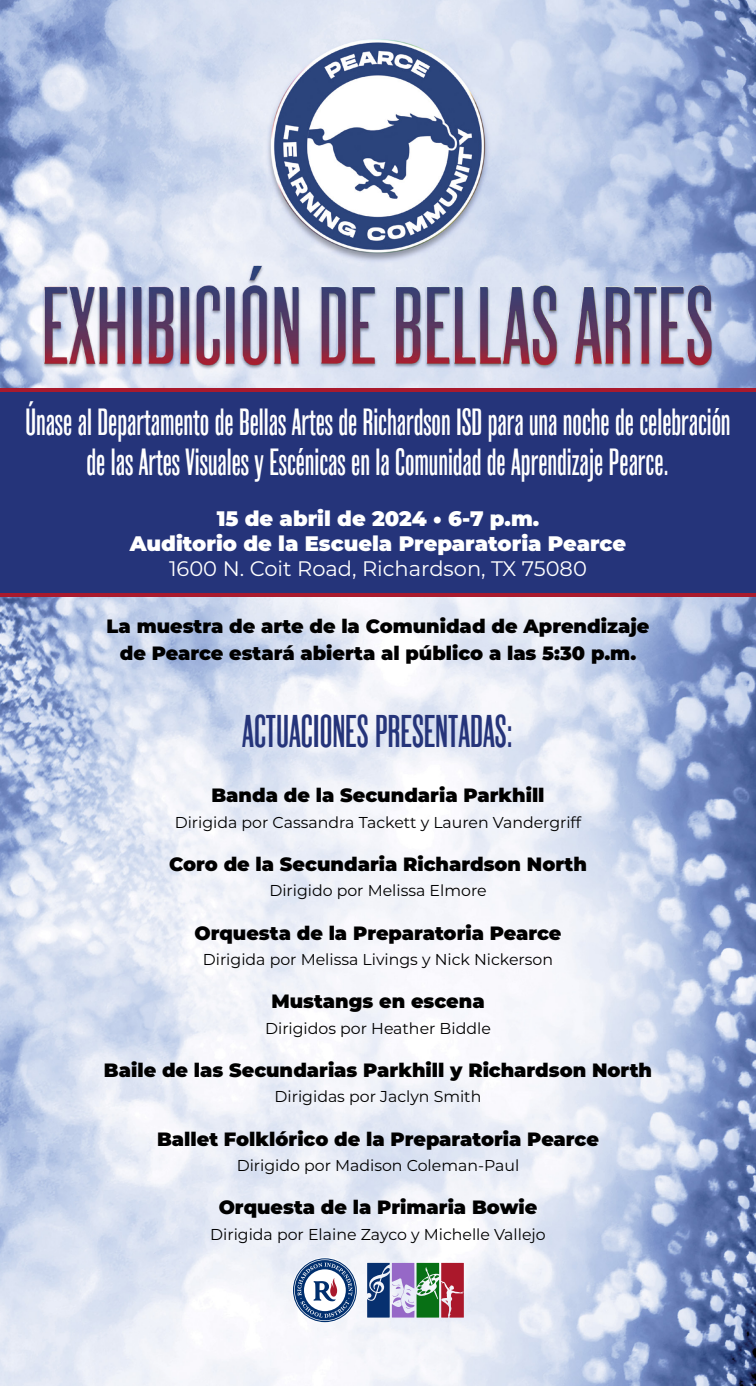
<style>
.page{position:relative;width:756px;height:1386px;background:#fff}
.page>*{position:absolute;margin:0;border:0;box-sizing:border-box;transform-origin:0 0}
.t1{font:40.25px "Poster Sans";color:#25347a}
.t2{font:33.25px/39.9px "Poster Sans";color:#fff;text-align:center}
.t3{font:900 21px "Montserrat";color:#fff}
.t4{font:21px "Montserrat";color:#fff}
.Ensembles{font:900 19.25px/27.5px "Montserrat";color:#000;text-align:center}
.Directors{font:15.75px "Montserrat";color:#000}
</style>
<div class="page">
<img style="left:0;top:0;width:756px;height:1386px">
<div style="left:0;top:388px;width:756px;height:209px;background:#25347a"></div>
<hr style="left:0;top:594px;width:756px;height:3px;background:#a91a2d">
<hr style="left:0;top:388px;width:756px;height:4px;background:#a91a2d">
<svg style="left:293px;top:1258px;width:64px;height:64px"></svg>
<svg style="left:367px;top:1263px;width:97px;height:55px"></svg>
<p class="t2" style="left:25px;top:402px;width:707px">Únase al Departamento de Bellas Artes de Richardson ISD para una noche de celebración de las Artes Visuales y Escénicas en la Comunidad de Aprendizaje Pearce.</p>
<p class="t3" style="left:217px;top:502px;width:324px">15 de abril de 2024 • 6-7 p.m.</p>
<p class="t3" style="left:130px;top:527px;width:498px">Auditorio de la Escuela Preparatoria Pearce</p>
<p class="t4" style="left:169px;top:554px;width:419px">1600 N. Coit Road, Richardson, TX 75080</p>
<p class="Ensembles" style="left:107px;top:611px;width:544px">La muestra de arte de la Comunidad de Aprendizaje de Pearce estará abierta al público a las 5:30 p.m.</p>
<p class="t1" style="left:242px;top:706px;width:273px">ACTUACIONES PRESENTADAS:</p>
<p class="Ensembles" style="left:211px;top:780px;width:335px">Banda de la Secundaria Parkhill</p>
<p class="Directors" style="left:175px;top:811px;width:408px">Dirigida por Cassandra Tackett y Lauren Vandergriff</p>
<p class="Ensembles" style="left:169px;top:849px;width:419px">Coro de la Secundaria Richardson North</p>
<p class="Directors" style="left:269px;top:880px;width:219px">Dirigido por Melissa Elmore</p>
<p class="Ensembles" style="left:194px;top:918px;width:369px">Orquesta de la Preparatoria Pearce</p>
<p class="Directors" style="left:203px;top:949px;width:352px">Dirigida por Melissa Livings y Nick Nickerson</p>
<p class="Ensembles" style="left:271px;top:986px;width:215px">Mustangs en escena</p>
<p class="Directors" style="left:265px;top:1017px;width:227px">Dirigidos por Heather Biddle</p>
<p class="Ensembles" style="left:104px;top:1055px;width:550px">Baile de las Secundarias Parkhill y Richardson North</p>
<p class="Directors" style="left:275px;top:1086px;width:208px">Dirigidas por Jaclyn Smith</p>
<p class="Ensembles" style="left:157px;top:1124px;width:443px">Ballet Folklórico de la Preparatoria Pearce</p>
<p class="Directors" style="left:237px;top:1155px;width:284px">Dirigido por Madison Coleman-Paul</p>
<p class="Ensembles" style="left:219px;top:1193px;width:320px">Orquesta de la Primaria Bowie</p>
<p class="Directors" style="left:210px;top:1223px;width:337px">Dirigida por Elaine Zayco y Michelle Vallejo</p>
</div>
